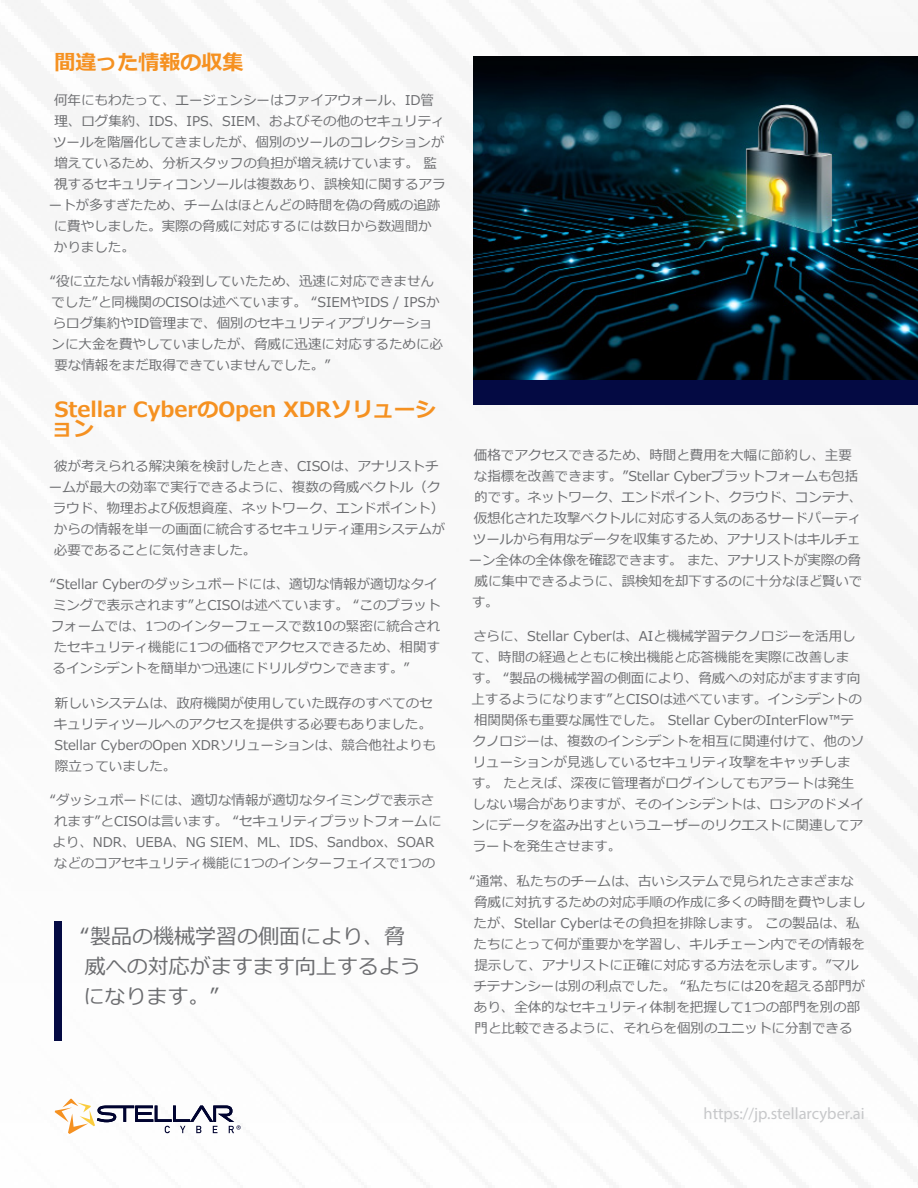
<style>
.page{position:relative;width:918px;height:1188px;background:#fff}
.page>*{position:absolute;margin:0;border:0;box-sizing:border-box;transform-origin:0 0}
.t1{font:21px/30px "Meiryo";color:#6c6d70}
.t2{font:700 21px/19.5px "Meiryo";color:#f59121}
.t3{font:16.5px "Myriad Pro";color:#c7c8ca}
.t4{font:13.5px/21px "Meiryo";color:#6c6d70}
</style>
<div class="page">
<div style="left:55px;top:921px;width:7px;height:119px;background:#040a43"></div>
<svg style="left:55px;top:1099px;width:186px;height:35px"></svg>
<div style="left:473px;top:379px;width:445px;height:26px;background:#040a43"></div>
<img style="left:473px;top:56px;width:445px;height:323px">
<p class="t2" style="left:54px;top:54px;width:191px">間違った情報の収集</p>
<p class="t4" style="left:54px;top:90px;width:382px">何年にもわたって、エージェンシーはファイアウォール、ID管</p>
<p class="t4" style="left:54px;top:111px;width:392px">理、ログ集約、IDS、IPS、SIEM、およびその他のセキュリティ</p>
<p class="t4" style="left:53px;top:132px;width:393px">ツールを階層化してきましたが、個別のツールのコレクションが</p>
<p class="t4" style="left:54px;top:153px;width:384px">増えているため、分析スタッフの負担が増え続けています。 監</p>
<p class="t4" style="left:54px;top:174px;width:393px">視するセキュリティコンソールは複数あり、誤検知に関するアラ</p>
<p class="t4" style="left:49px;top:195px;width:393px">ートが多すぎたため、チームはほとんどの時間を偽の脅威の追跡</p>
<p class="t4" style="left:54px;top:216px;width:380px">に費やしました。実際の脅威に対応するには数日から数週間か</p>
<p class="t4" style="left:54px;top:237px;width:82px">かりました。</p>
<p class="t4" style="left:50px;top:271px;width:395px">“役に立たない情報が殺到していたため、迅速に対応できませんでした”と同機関のCISOは述べています。 “SIEMやIDS / IPSからログ集約やID管理まで、個別のセキュリティアプリケーションに大金を費やしていましたが、脅威に迅速に対応するために必要な情報をまだ取得できていませんでした。”</p>
<p class="t2" style="left:52px;top:400px;width:385px">Stellar CyberのOpen XDRソリューション</p>
<p class="t4" style="left:54px;top:456px;width:386px">彼が考えられる解決策を検討したとき、CISOは、アナリストチ</p>
<p class="t4" style="left:49px;top:477px;width:393px">ームが最大の効率で実行できるように、複数の脅威ベクトル（ク</p>
<p class="t4" style="left:53px;top:498px;width:393px">ラウド、物理および仮想資産、ネットワーク、エンドポイント）</p>
<p class="t4" style="left:54px;top:519px;width:393px">からの情報を単一の画面に統合するセキュリティ運用システムが</p>
<p class="t4" style="left:54px;top:540px;width:204px">必要であることに気付きました。</p>
<p class="t4" style="left:50px;top:574px;width:392px">“Stellar Cyberのダッシュボードには、適切な情報が適切なタイミングで表示されます”とCISOは述べています。 “このプラットフォームでは、1つのインターフェースで数10の緊密に統合されたセキュリティ機能に1つの価格でアクセスできるため、相関するインシデントを簡単かつ迅速にドリルダウンできます。”</p>
<p class="t4" style="left:54px;top:693px;width:384px">新しいシステムは、政府機関が使用していた既存のすべてのセキュリティツールへのアクセスを提供する必要もありました。<br>Stellar CyberのOpen XDRソリューションは、競合他社よりも際立っていました。</p>
<p class="t4" style="left:50px;top:790px;width:393px">“ダッシュボードには、適切な情報が適切なタイミングで表示されます”とCISOは言います。 “セキュリティプラットフォームにより、NDR、UEBA、NG SIEM、ML、IDS、Sandbox、SOARなどのコアセキュリティ機能に1つのインターフェイスで1つの</p>
<p class="t1" style="left:81px;top:922px;width:342px">“製品の機械学習の側面により、脅威への対応がますます向上するようになります。”</p>
<p class="t4" style="left:474px;top:445px;width:379px">価格でアクセスできるため、時間と費用を大幅に節約し、主要</p>
<p class="t4" style="left:474px;top:466px;width:386px">な指標を改善できます。”Stellar Cyberプラットフォームも包括</p>
<p class="t4" style="left:475px;top:487px;width:389px">的です。ネットワーク、エンドポイント、クラウド、コンテナ、</p>
<p class="t4" style="left:474px;top:508px;width:389px">仮想化された攻撃ベクトルに対応する人気のあるサードパーティ</p>
<p class="t4" style="left:473px;top:529px;width:389px">ツールから有用なデータを収集するため、アナリストはキルチェ</p>
<p class="t4" style="left:469px;top:550px;width:394px">ーン全体の全体像を確認できます。 また、アナリストが実際の脅</p>
<p class="t4" style="left:475px;top:571px;width:389px">威に集中できるように、誤検知を却下するのに十分なほど賢いで</p>
<p class="t4" style="left:472px;top:592px;width:28px">す。</p>
<p class="t4" style="left:471px;top:626px;width:394px">さらに、Stellar Cyberは、AIと機械学習テクノロジーを活用して、時間の経過とともに検出機能と応答機能を実際に改善します。 “製品の機械学習の側面により、脅威への対応がますます向上するようになります”とCISOは述べています。インシデントの相関関係も重要な属性でした。 Stellar CyberのInterFlow™テクノロジーは、複数のインシデントを相互に関連付けて、他のソリューションが見逃しているセキュリティ攻撃をキャッチします。 たとえば、深夜に管理者がログインしてもアラートは発生しない場合がありますが、そのインシデントは、ロシアのドメインにデータを盗み出すというユーザーのリクエストに関連してアラートを発生させます。</p>
<p class="t4" style="left:470px;top:871px;width:397px">“通常、私たちのチームは、古いシステムで見られたさまざまな脅威に対抗するための対応手順の作成に多くの時間を費やしましたが、Stellar Cyberはその負担を排除します。 この製品は、私たちにとって何が重要かを学習し、キルチェーン内でその情報を提示して、アナリストに正確に対応する方法を示します。”マルチテナンシーは別の利点でした。 “私たちには20を超える部門があり、全体的なセキュリティ体制を把握して1つの部門を別の部門と比較できるように、それらを個別のユニットに分割できる</p>
<p class="t3" style="left:704px;top:1103px;width:163px">https://jp.stellarcyber.ai</p>
</div>
